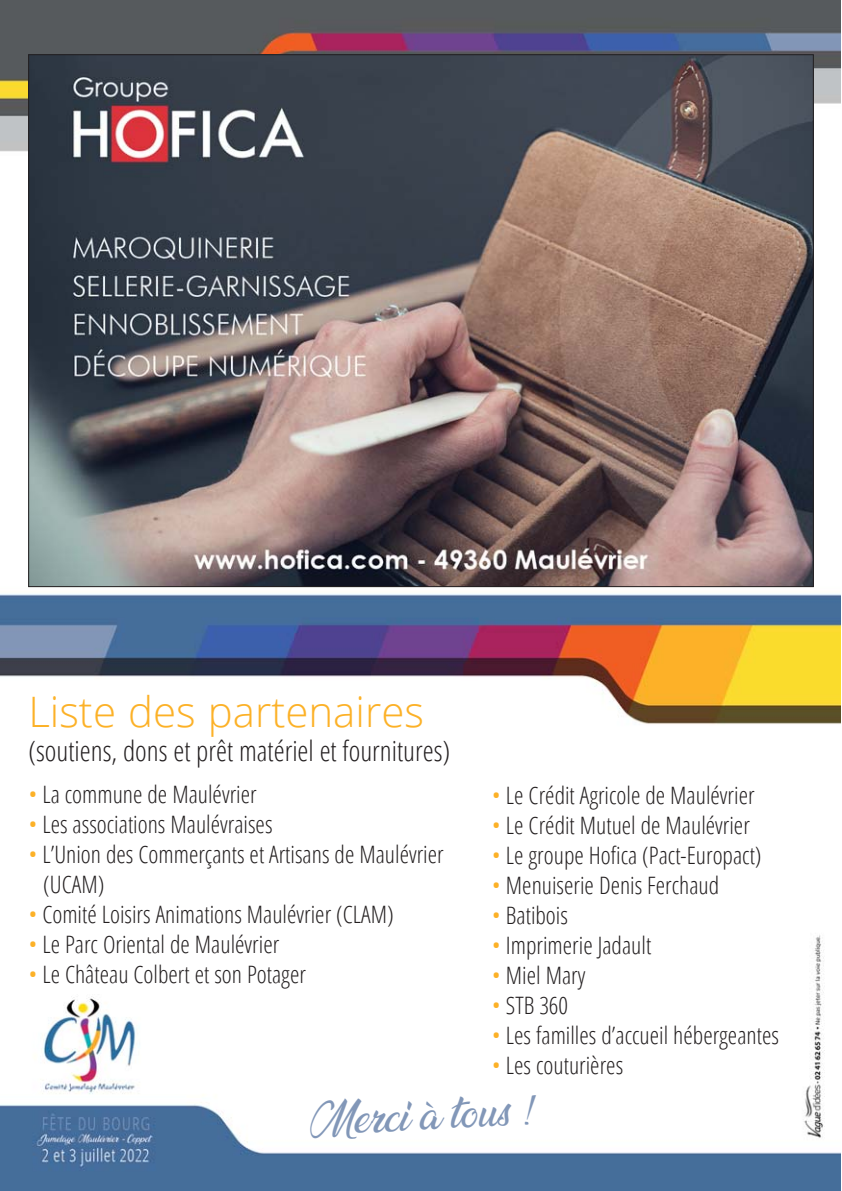
<style>
.page{position:relative;width:842px;height:1191px;background:#fff}
.page>*{position:absolute;margin:0;border:0;box-sizing:border-box;transform-origin:0 0}
.t1{font:300 42px "Open Sans";color:#fcb127}
.t2{font:37.8px "Ananda";color:#8297b8}
.t3{font:300 condensed 28px "Open Sans";color:#231f20}
.t4{font:300 condensed 24px/30px "Open Sans";color:#231f20}
.s1{color:#fcb127}
.s2{font-family:"Amaze Normal";font-size:46.6px}
</style>
<div class="page">
<img style="left:0;top:1px;width:840px;height:1189px">
<img style="left:30px;top:56px;width:782px;height:529px">
<h1 class="t1" style="left:28px;top:682px;width:397px">Liste des partenaires</h1>
<p class="t3" style="left:28px;top:731px;width:423px">(soutiens, dons et prêt matériel et fournitures)</p>
<p class="t4" style="left:28px;top:779px;width:230px"><span class="s1">•</span> La commune de Maulévrier</p>
<p class="t4" style="left:28px;top:809px;width:246px"><span class="s1">•</span> Les associations Maulévraises</p>
<p class="t4" style="left:43px;top:839px;width:402px;text-indent:-15px"><span class="s1">•</span> L’Union des Commerçants et Artisans de Maulévrier (UCAM)</p>
<p class="t4" style="left:28px;top:899px;width:367px"><span class="s1">•</span> Comité Loisirs Animations Maulévrier (CLAM)</p>
<p class="t4" style="left:28px;top:929px;width:252px"><span class="s1">•</span> Le Parc Oriental de Maulévrier</p>
<p class="t4" style="left:28px;top:959px;width:279px"><span class="s1">•</span> Le Château Colbert et son Potager</p>
<p class="t4" style="left:492px;top:779px;width:264px"><span class="s1">•</span> Le Crédit Agricole de Maulévrier</p>
<p class="t4" style="left:492px;top:809px;width:259px"><span class="s1">•</span> Le Crédit Mutuel de Maulévrier</p>
<p class="t4" style="left:492px;top:839px;width:271px"><span class="s1">•</span> Le groupe Hofica (Pact-Europact)</p>
<p class="t4" style="left:492px;top:869px;width:229px"><span class="s1">•</span> Menuiserie Denis Ferchaud</p>
<p class="t4" style="left:492px;top:899px;width:78px"><span class="s1">•</span> Batibois</p>
<p class="t4" style="left:492px;top:929px;width:161px"><span class="s1">•</span> Imprimerie Jadault</p>
<p class="t4" style="left:492px;top:959px;width:95px"><span class="s1">•</span> Miel Mary</p>
<p class="t4" style="left:492px;top:989px;width:78px"><span class="s1">•</span> STB 360</p>
<p class="t4" style="left:492px;top:1019px;width:289px"><span class="s1">•</span> Les familles d’accueil hébergeantes</p>
<p class="t4" style="left:492px;top:1049px;width:133px"><span class="s1">•</span> Les couturières</p>
<h2 class="t2" style="left:309px;top:1107px;width:226px;rotate:-3deg">Merci à tous <span class="s2">!</span></h2>
</div>
